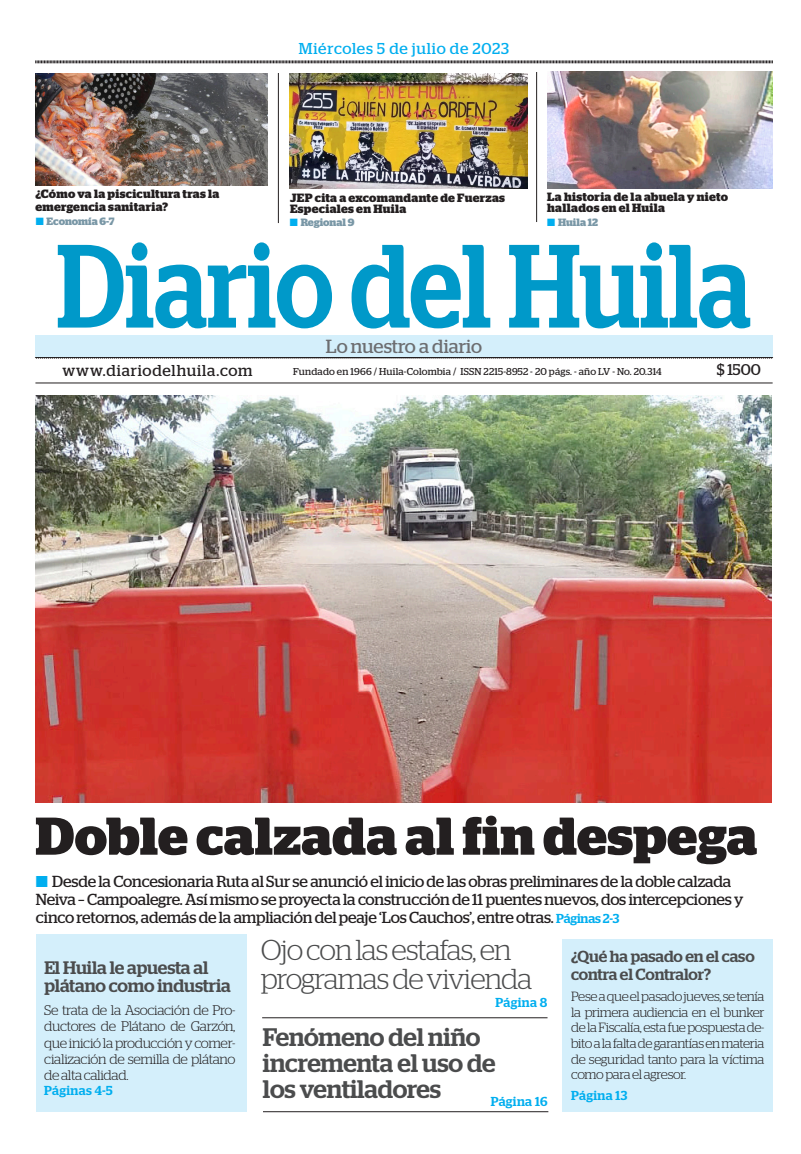
<style>
.page{position:relative;width:801px;height:1154px;background:#fff}
.page>*{position:absolute;margin:0;border:0;box-sizing:border-box;transform-origin:0 0}
.t1{font:700 53px "Stag";letter-spacing:.01em;color:#231f20}
.t2{font:300 28.8px/28.5px "Stag";letter-spacing:-.03em;color:#4b4c4d}
.t3{font:500 25.3px/26.2px "Stag";letter-spacing:-.01em;color:#4b4c4d}
.t4{font:19px "Stag";color:#6c6d70}
.t5{font:500 18.1px/18.5px "Stag";letter-spacing:-.005em;color:#4b4c4d}
.t6{font:500 16.1px/17.4px "Stag";letter-spacing:-.005em;color:#4b4c4d}
.t7{font:16px/18px "Stag";letter-spacing:-.01em;color:#231f20}
.t8{font:15.7px "Stag";letter-spacing:.035em;color:#00aeef}
.t9{font:15.7px "Stag";letter-spacing:.05em;color:#231f20}
.t10{font:15.6px "Stag";color:#231f20}
.t11{font:300 13.9px/16.2px "Stag";letter-spacing:-.025em;color:#231f20;text-align:justify}
.t12{font:300 13.3px/15.5px "Stag";letter-spacing:-.025em;color:#231f20;text-align:justify}
.t13{font:500 13px "Stag";letter-spacing:.025em;color:#00aeef}
.t14{font:700 12px/10.8px "Stag";letter-spacing:.025em;color:#231f20}
.t15{font:700 10.6px "Stag";color:#7997a6}
.t16{font:10px "Stag";letter-spacing:.02em;color:#231f20}
.s1{color:#00aeef}
.s2{font-weight:500;font-size:13px;color:#00aeef}
</style>
<div class="page">
<svg style="left:35px;top:60px;width:738px;height:4px;background:#908e8f"></svg>
<svg style="left:58px;top:242px;width:692px;height:86px"></svg>
<svg style="left:35px;top:356px;width:738px;height:2px"></svg>
<hr style="left:35px;top:383px;width:737px;height:1px;background:#231f20">
<div style="left:35px;top:336px;width:737px;height:21px;background:#d4effb"></div>
<hr style="left:278px;top:73px;width:1px;height:150px;background:#231f20">
<hr style="left:536px;top:72px;width:1px;height:150px;background:#231f20">
<img style="left:547px;top:72px;width:225px;height:117px">
<div style="left:36px;top:934px;width:211px;height:178px;background:#d4effb"></div>
<div style="left:562px;top:939px;width:211px;height:172px;background:#d4effb"></div>
<hr style="left:262px;top:1017px;width:285px;height:1px;background:#231f20">
<hr style="left:263px;top:1111px;width:285px;height:1px;background:#231f20">
<img style="left:36px;top:73px;width:231px;height:112px">
<img style="left:290px;top:74px;width:237px;height:115px">
<img style="left:35px;top:396px;width:736px;height:407px">
<p class="t8" style="left:299px;top:40px;width:212px">Miércoles 5 de julio de 2023</p>
<p class="t14" style="left:35px;top:188px;width:185px;line-height:12.8px">¿Cómo va la piscicultura tras la emergencia sanitaria?</p>
<p class="t14" style="left:290px;top:193px;width:216px;line-height:10.4px">JEP cita a excomandante de Fuerzas<br>Especiales en Huila</p>
<p class="t15" style="left:36px;top:215px;width:80px"><span class="s1">■</span> Economía 6-7</p>
<p class="t15" style="left:290px;top:216px;width:66px"><span class="s1">■</span> Regional 9</p>
<p class="t14" style="left:547px;top:192px;width:182px">La historia de la abuela y nieto hallados en el Huila</p>
<p class="t15" style="left:547px;top:216px;width:52px"><span class="s1">■</span> Huila 12</p>
<p class="t4" style="left:326px;top:335px;width:158px">Lo nuestro a diario</p>
<p class="t9" style="left:62px;top:361px;width:192px">www.diariodelhuila.com</p>
<p class="t10" style="left:717px;top:361px;width:46px">$ 1500</p>
<p class="t16" style="left:293px;top:366px;width:370px">Fundado en 1966 / Huila-Colombia / ISSN 2215-8952 - 20 págs. - año LV - No. 20.314</p>
<h1 class="t1" style="left:35px;top:805px;width:723px">Doble calzada al fin despega</h1>
<p class="t7" style="left:36px;top:872px;width:709px"><span class="s1">■</span> Desde la Concesionaria Ruta al Sur se anunció el inicio de las obras preliminares de la doble calzada<br>Neiva – Campoalegre. Así mismo se proyecta la construcción de 11 puentes nuevos, dos intercepciones y cinco retornos, además de la ampliación del peaje ‘Los Cauchos’, entre otras. <span class="s2">Páginas 2-3</span></p>
<h2 class="t2" style="left:261px;top:935px;width:273px">Ojo con las estafas, en programas de vivienda</h2>
<p class="t6" style="left:571px;top:948px;width:185px">¿Qué ha pasado en el caso contra el Contralor?</p>
<p class="t5" style="left:44px;top:958px;width:188px">El Huila le apuesta al plátano como industria</p>
<p class="t12" style="left:571px;top:988px;width:195px">Pese a que el pasado jueves, se tenía la primera audiencia en el bunker de la Fiscalía, esta fue pospuesta de&shy;bito a la falta de garantías en materia de seguridad tanto para la víctima como para el agresor.</p>
<p class="t13" style="left:496px;top:995px;width:53px">Página 8</p>
<p class="t11" style="left:44px;top:1002px;width:193px">Se trata de la Asociación de Pro&shy;ductores de Plátano de Garzón, que inició la producción y comer&shy;cialización de semilla de plátano de alta calidad.</p>
<h3 class="t3" style="left:263px;top:1023px;width:234px">Fenómeno del niño incrementa el uso de los ventiladores</h3>
<p class="t13" style="left:44px;top:1082px;width:70px">Páginas 4-5</p>
<p class="t13" style="left:571px;top:1087px;width:58px">Página 13</p>
<p class="t13" style="left:491px;top:1094px;width:58px">Página 16</p>
</div>
